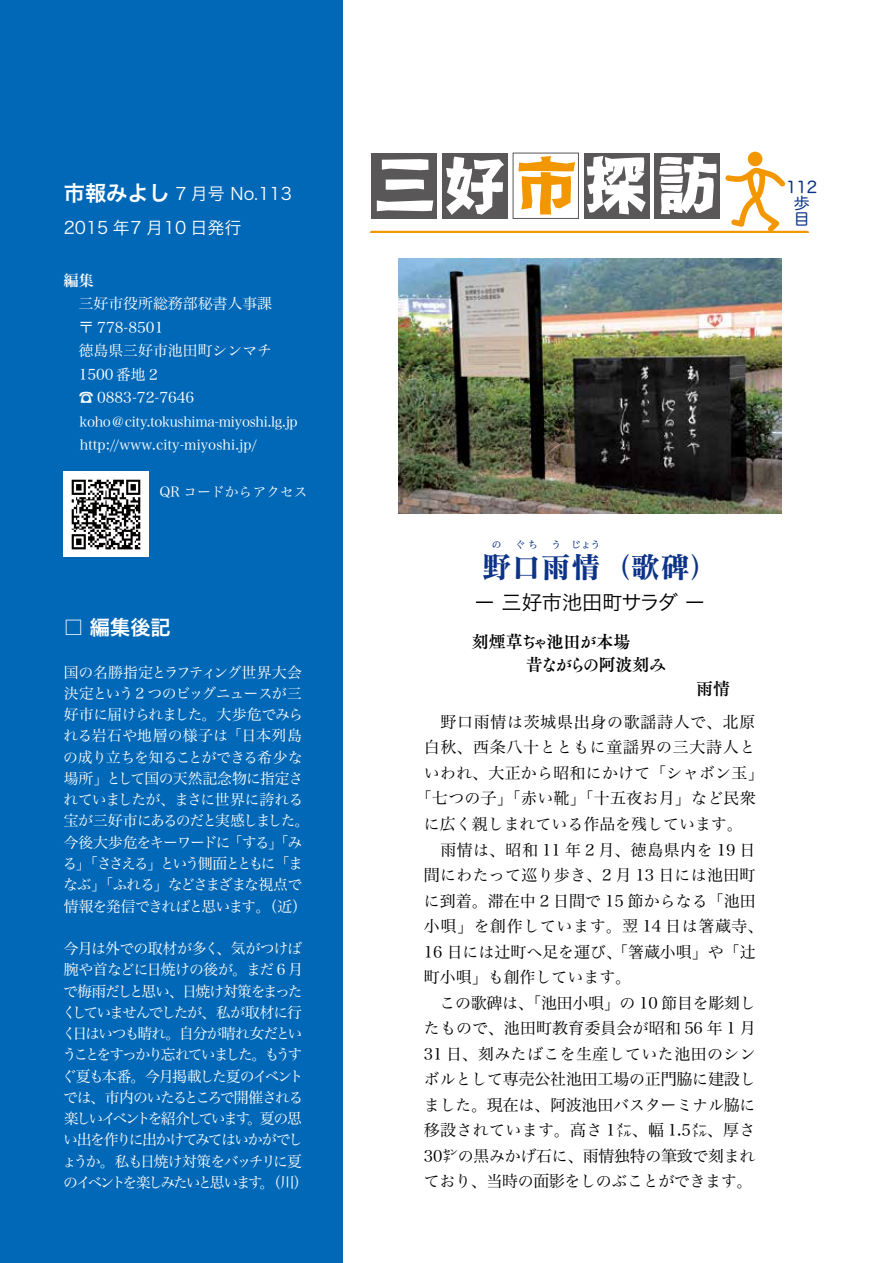
<style>
.page{position:relative;width:893px;height:1263px;background:#fff}
.page>*{position:absolute;margin:0;border:0;box-sizing:border-box;transform-origin:0 0}
.t1{font:29.7px "Matisse Pro N B";color:#0c3388}
.t2{font:21.3px "Hira Kaku Pro W6";color:#fff}
.t3{font:20.25px "Hira Kaku Pro W3";letter-spacing:-.005em;color:#000}
.t4{font:20.25px "Hira Kaku Pro W6";color:#fff}
.t5{font:16.95px/23.4px "Tsuku A Old Min Pr 6 N B";letter-spacing:-.05em;color:#000}
.t6{font:16.95px "Hira Kaku Pro W3";color:#fff}
.t7{font:15.9px "Hira Min Pro N W3";letter-spacing:.005em;color:#000}
.t8{font:15.9px "Hira Min Pro N W3";letter-spacing:.025em;color:#000}
.t9{font:15.9px "Hira Min Pro N W3";letter-spacing:-.02em;color:#000}
.t10{font:15.9px "Hira Min Pro N W3";letter-spacing:.045em;color:#000}
.t11{font:15.9px "Hira Min Pro N W3";letter-spacing:-.015em;color:#000}
.t12{font:15.9px "Hira Min Pro N W3";letter-spacing:.03em;color:#000}
.t13{font:15.9px "Hira Min Pro N W3";letter-spacing:.04em;color:#000}
.t14{font:15.9px/15.9px "Hira Maru Pro W4";color:#0c3388}
.t15{font:14.85px/21.3px "Hira Min Pro W3";letter-spacing:-.11em;color:#fff}
.t16{font:14.85px "Hira Min Pro W3";letter-spacing:-.08em;color:#fff}
.t17{font:14.85px "Hira Min Pro W3";color:#fff}
.t18{font:14.85px "Hira Min Pro W3";letter-spacing:-.115em;color:#fff}
.t19{font:14.85px "Hira Min Pro W3";letter-spacing:-.055em;color:#fff}
.t20{font:14.85px "Hira Min Pro W3";letter-spacing:-.165em;color:#fff}
.t21{font:14.85px "Hira Min Pro W3";letter-spacing:-.045em;color:#fff}
.t22{font:14.85px "Hira Min Pro W3";letter-spacing:-.145em;color:#fff}
.t23{font:14.85px "Hira Min Pro W3";letter-spacing:-.1em;color:#fff}
.t24{font:14.85px "Hira Min Pro W3";letter-spacing:-.105em;color:#fff}
.t25{font:14.85px "Hira Min Pro W3";letter-spacing:-.02em;color:#fff}
.t26{font:14.85px "Hira Min Pro W3";letter-spacing:-.04em;color:#fff}
.t27{font:14.85px "Hira Min Pro W3";letter-spacing:-.06em;color:#fff}
.t28{font:14.85px "Hira Min Pro W3";letter-spacing:.005em;color:#fff}
.t29{font:14.85px "Hira Min Pro W6";color:#fff}
.t30{font:13.8px/23.4px "Hira Min Pro W3";letter-spacing:-.02em;color:#fff}
.t31{font:13.8px "Hira Min Pro W3";color:#fff}
.t32{font:9.6px "Matisse Pro N B";color:#0c3388}
</style>
<div class="page">
<div style="left:0;top:0;width:342px;height:1263px;background:#0068b7"></div>
<div style="left:372px;top:153px;width:65px;height:65px;background:#595757"></div>
<svg style="left:377px;top:159px;width:56px;height:52px"></svg>
<div style="left:442px;top:153px;width:66px;height:65px;background:#595757"></div>
<svg style="left:446px;top:157px;width:58px;height:58px"></svg>
<div style="left:513px;top:153px;width:66px;height:66px;border:1px solid #595757"></div>
<svg style="left:518px;top:156px;width:57px;height:58px"></svg>
<div style="left:584px;top:153px;width:65px;height:65px;background:#595757"></div>
<svg style="left:587px;top:156px;width:59px;height:58px"></svg>
<div style="left:655px;top:153px;width:65px;height:65px;background:#595757"></div>
<svg style="left:659px;top:156px;width:58px;height:58px"></svg>
<svg style="left:725px;top:167px;width:60px;height:64px"></svg>
<div style="left:748px;top:152px;width:14px;height:14px;background:#f39700;border-radius:50%"></div>
<hr style="left:372px;top:231px;width:435px;height:2px;background:#f39700">
<img style="left:64px;top:471px;width:85px;height:85px">
<img style="left:398px;top:259px;width:383px;height:255px">
<h2 class="t2" style="left:64px;top:173px;width:108px">市報みよし</h2>
<p class="t6" style="left:64px;top:213px;width:179px">2015 年7 月10 日発行</p>
<p class="t29" style="left:64px;top:267px;width:31px">編集</p>
<p class="t17" style="left:79px;top:291px;width:195px">三好市役所総務部秘書人事課</p>
<p class="t16" style="left:79px;top:315px;width:86px">〒 778-8501</p>
<p class="t17" style="left:64px;top:338px;width:210px">　徳島県三好市池田町シンマチ</p>
<p class="t17" style="left:64px;top:361px;width:98px">　1500番地２</p>
<p class="t17" style="left:79px;top:385px;width:117px">☎ 0883-72-7646</p>
<p class="t30" style="left:80px;top:408px;width:220px">koho＠city.tokushima-miyoshi l g. j p. http://www.city-miyoshi.jp/</p>
<p class="t31" style="left:159px;top:480px;width:150px">QR コードからアクセス</p>
<p class="t6" style="left:175px;top:178px;width:118px">7 月号 No.113</p>
<p class="t4" style="left:63px;top:609px;width:109px">□ 編集後記</p>
<p class="t25" style="left:64px;top:659px;width:240px">国の名勝指定とラフティング世界大会</p>
<p class="t16" style="left:64px;top:680px;width:240px">決定という 2 つのビッグニュースが三</p>
<p class="t19" style="left:64px;top:702px;width:241px">好市に届けられました。大歩危でみら</p>
<p class="t28" style="left:63px;top:723px;width:240px">れる岩石や地層の様子は「日本列島</p>
<p class="t19" style="left:63px;top:744px;width:241px">の成り立ちを知ることができる希少な</p>
<p class="t26" style="left:64px;top:766px;width:241px">場所」として国の天然記念物に指定さ</p>
<p class="t27" style="left:63px;top:787px;width:241px">れていましたが、まさに世界に誇れる</p>
<p class="t18" style="left:64px;top:808px;width:247px">宝が三好市にあるのだと実感しました。</p>
<p class="t16" style="left:228px;top:829px;width:76px">「する」「み</p>
<p class="t15" style="left:62px;top:830px;width:246px">今後大歩危をキーワードに<br>る」「ささえる」という側面とともに「まなぶ」「ふれる」などさまざまな視点で情報を発信できればと思います。（近(</p>
<p class="t16" style="left:216px;top:936px;width:87px">、気がつけば</p>
<p class="t21" style="left:64px;top:936px;width:157px">今月は外での取材が多く</p>
<p class="t21" style="left:64px;top:957px;width:241px">腕や首などに日焼けの後が。まだ 6 月</p>
<p class="t16" style="left:63px;top:978px;width:241px">で梅雨だしと思い、日焼け対策をまった</p>
<p class="t18" style="left:62px;top:999px;width:242px">くしていませんでしたが、私が取材に行</p>
<p class="t23" style="left:62px;top:1021px;width:242px">く日はいつも晴れ。自分が晴れ女だとい</p>
<p class="t22" style="left:62px;top:1042px;width:242px">うことをすっかり忘れていました。もうす</p>
<p class="t15" style="left:62px;top:1064px;width:243px">ぐ夏も本番。今月掲載した夏のイベント</p>
<p class="t16" style="left:63px;top:1085px;width:242px">では、市内のいたるところで開催される</p>
<p class="t16" style="left:260px;top:1106px;width:44px">夏の思</p>
<p class="t16" style="left:247px;top:1106px;width:16px">。</p>
<p class="t20" style="left:64px;top:1106px;width:188px">楽しいイベントを紹介しています</p>
<p class="t15" style="left:63px;top:1128px;width:242px">い出を作りに出かけてみてはいかがでし</p>
<p class="t24" style="left:62px;top:1148px;width:241px">ょうか。私も日焼け対策をバッチリに夏</p>
<p class="t16" style="left:260px;top:1170px;width:50px">。（川(</p>
<p class="t20" style="left:63px;top:1170px;width:201px">のイベントを楽しみたいと思います</p>
<p class="t14" style="left:786px;top:178px;width:33px">112</p>
<p class="t14" style="left:794px;top:194px;width:17px">歩目</p>
<p class="t32" style="left:492px;top:539px;width:11px">の</p>
<p class="t32" style="left:515px;top:539px;width:24px">ぐち</p>
<p class="t32" style="left:551px;top:539px;width:11px">う</p>
<p class="t32" style="left:571px;top:539px;width:31px">じょう</p>
<h1 class="t1" style="left:482px;top:548px;width:240px">野口雨情（歌碑(</h1>
<p class="t3" style="left:475px;top:584px;width:232px">ー三好市池田町サラダー</p>
<p class="t5" style="left:424px;top:630px;width:244px;text-indent:48px">刻煙草ぢゃ池田が本場<br>　　　　　　昔ながらの阿波刻み</p>
<p class="t10" style="left:424px;top:708px;width:333px">　野口雨情は茨城県出身の歌謡詩人で、北原</p>
<p class="t10" style="left:424px;top:734px;width:333px">白秋、西条八十とともに童謡界の三大詩人と</p>
<p class="t7" style="left:424px;top:759px;width:341px">いわれ、大正から昭和にかけて「シャボン玉「</p>
<p class="t7" style="left:416px;top:785px;width:341px">「七つの子」「赤い靴」「十五夜お月」など民衆</p>
<p class="t7" style="left:424px;top:810px;width:320px">に広く親しまれている作品を残しています。</p>
<p class="t12" style="left:424px;top:836px;width:333px">　雨情は、昭和 11 年 2 月、徳島県内を 19 日</p>
<p class="t7" style="left:424px;top:861px;width:333px">間にわたって巡り歩き、2 月 13 日には池田町</p>
<p class="t7" style="left:424px;top:887px;width:333px">に到着。滞在中 2 日間で 15 節からなる「池田</p>
<p class="t13" style="left:424px;top:912px;width:341px">小唄」を創作しています。翌 14 日は箸蔵寺、</p>
<p class="t7" style="left:424px;top:938px;width:333px">16 日には辻町へ足を運び、「箸蔵小唄」や「辻</p>
<p class="t7" style="left:424px;top:963px;width:209px">町小唄」も創作しています。</p>
<p class="t11" style="left:424px;top:989px;width:333px">　この歌碑は、「池田小唄」の 10 節目を彫刻し</p>
<p class="t7" style="left:424px;top:1014px;width:333px">たもので、池田町教育委員会が昭和 56 年 1 月</p>
<p class="t8" style="left:424px;top:1040px;width:333px">31 日、刻みたばこを生産していた池田のシン</p>
<p class="t7" style="left:424px;top:1065px;width:333px">ボルとして専売公社池田工場の正門脇に建設し</p>
<p class="t7" style="left:424px;top:1091px;width:333px">ました。現在は、阿波池田バスターミナル脇に</p>
<p class="t8" style="left:424px;top:1116px;width:333px">移設されています。高さ 1㍍、幅 1.5㍍、厚さ</p>
<p class="t9" style="left:424px;top:1142px;width:333px">30㌢の黒みかげ石に、雨情独特の筆致で刻まれ</p>
<p class="t9" style="left:424px;top:1168px;width:330px">ており、当時の面影をしのぶことができます。</p>
</div>
